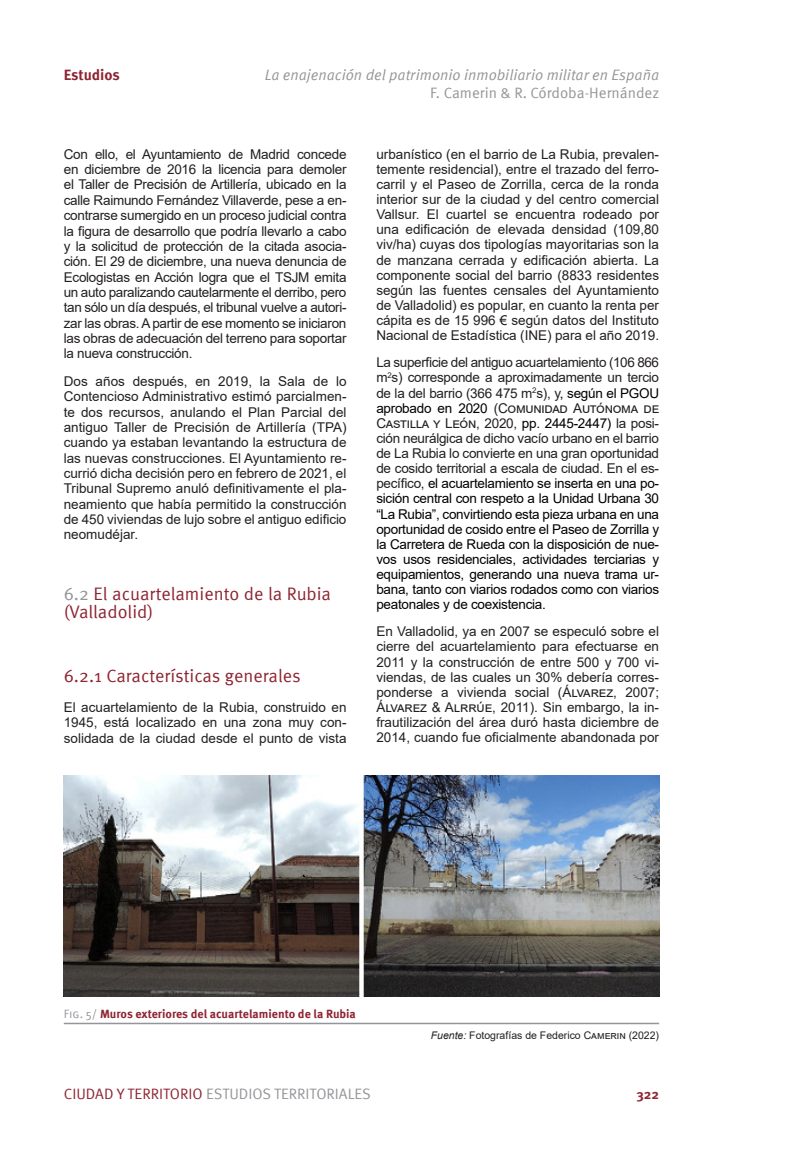
<style>
.page{position:relative;width:808px;height:1149px;background:#fff}
.page>*{position:absolute;margin:0;border:0;box-sizing:border-box;transform-origin:0 0}
.titulo1-1{font:18px/18.3px "Meta Pro";color:#8d2431}
.titulo1-1-1{font:18px "Meta Pro";color:#8d2431}
.t1{font:15px "Meta Pro";color:#939598}
.t2{font:italic 15px "Meta Pro";color:#939598}
.t3{font:700 15px "Meta Pro";letter-spacing:-.005em;color:#8d2431}
.parrafo{font:13.5px/15.3px "Arial";color:#231f20;text-align:justify}
.parrafo-2{font:13.5px/15.1px "Arial";letter-spacing:-.02em;color:#000;text-align:justify}
.t4{font:700 13.5px "Meta Pro";color:#8d2431}
.piefiguracontenido{font:700 12px "Meta Pro";color:#8d2431}
.Fuente{font:10.5px "Arial";color:#231f20}
.s1{color:#939598}
.s2{color:#231f20}
.s3{font-weight:400;color:#939598}
.s4{font-style:italic}
.s5{color:#8d2431}
</style>
<div class="page">
<img style="left:64px;top:775px;width:595px;height:220px">
<hr style="left:64px;top:1022px;width:595px;height:1px;background:#939598">
<p class="t3" style="left:64px;top:63px;width:58px">Estudios</p>
<p class="t2" style="left:265px;top:64px;width:396px">La enajenación del patrimonio inmobiliario militar en España</p>
<p class="t1" style="left:430px;top:82px;width:230px">F. Camerin &amp; R. Córdoba-Hernández</p>
<p class="parrafo" style="left:64px;top:146px;width:284px">Con ello, el Ayuntamiento de Madrid concede en diciembre de 2016 la licencia para demoler el Taller de Precisión de Artillería, ubicado en la calle Raimundo Fernández Villaverde, pese a en&shy;contrarse sumergido en un proceso judicial contra la figura de desarrollo que podría llevarlo a cabo y la solicitud de protección de la citada asocia&shy;ción. El 29 de diciembre, una nueva denuncia de Ecologistas en Acción logra que el TSJM emita un auto paralizando cautelarmente el derribo, pero tan sólo un día después, el tribunal vuelve a autori&shy;zar las obras. A partir de ese momento se iniciaron las obras de adecuación del terreno para soportar la nueva construcción.</p>
<p class="parrafo" style="left:64px;top:373px;width:284px">Dos años después, en 2019, la Sala de lo Contencioso Administrativo estimó parcialmen&shy;te dos recursos, anulando el Plan Parcial del antiguo Taller de Precisión de Artillería (TPA) cuando ya estaban levantando la estructura de las nuevas construcciones. El Ayuntamiento re&shy;currió dicha decisión pero en febrero de 2021, el Tribunal Supremo anuló definitivamente el pla&shy;neamiento que había permitido la construcción de 450 viviendas de lujo sobre el antiguo edificio neomudéjar.</p>
<p class="titulo1-1" style="left:64px;top:583px;width:269px"><span class="s1">6.2</span> El acuartelamiento de la Rubia (Valladolid)</p>
<p class="titulo1-1-1" style="left:64px;top:661px;width:239px">6.2.1 Características generales</p>
<p class="parrafo" style="left:64px;top:699px;width:284px">El acuartelamiento de la Rubia, construido en 1945, está localizado en una zona muy con&shy;solidada de la ciudad desde el punto de vista</p>
<p class="parrafo" style="left:376px;top:146px;width:284px">urbanístico (en el barrio de La Rubia, prevalen&shy;temente residencial), entre el trazado del ferro&shy;carril y el Paseo de Zorrilla, cerca de la ronda interior sur de la ciudad y del centro comercial Vallsur. El cuartel se encuentra rodeado por una edificación de elevada densidad (109,80 viv/ha) cuyas dos tipologías mayoritarias son la de manzana cerrada y edificación abierta. La componente social del barrio (8833 residentes según las fuentes censales del Ayuntamiento de Valladolid) es popular, en cuanto la renta per cápita es de 15 996 € según datos del Instituto Nacional de Estadística (INE) para el año 2019.</p>
<p class="parrafo-2" style="left:376px;top:355px;width:284px"><span class="s2">La superficie del antiguo acuartelamiento (106 866 m</span><sup>2</sup><span class="s2">s) corresponde a aproximadamente un tercio de la del barrio (366 475 m</span><sup>2</sup><span class="s2">s), y</span>, según el PGOU aprobado en 2020 <span class="s2">(Comunidad Autónoma de Castilla y León, 2020,</span> pp. 2445-2447) <span class="s2">la posi&shy;ción neurálgica de dicho vacío urbano en el barrio de La Rubia lo convierte en una gran oportunidad de cosido territorial a escala de ciudad. En el es&shy;pecífico,</span> el acuartelamiento se inserta en una po&shy;sición central con respeto a la Unidad Urbana 30 “La Rubia”, convirtiendo esta pieza urbana en una oportunidad de cosido entre el Paseo de Zorrilla y la Carretera de Rueda con la disposición de nue&shy;vos usos residenciales, actividades terciarias y equipamientos, generando una nueva trama ur&shy;bana, tanto con viarios rodados como con viarios peatonales y de coexistencia.</p>
<p class="parrafo" style="left:376px;top:623px;width:284px">En Valladolid, ya en 2007 se especuló sobre el cierre del acuartelamiento para efectuarse en 2011 y la construcción de entre 500 y 700 vi&shy;viendas, de las cuales un 30% debería corres&shy;ponderse a vivienda social (Álvarez, 2007; Álvarez &amp; Alrrúe, 2011). Sin embargo, la in&shy;frautilización del área duró hasta diciembre de 2014, cuando fue oficialmente abandonada por</p>
<p class="piefiguracontenido" style="left:64px;top:1004px;width:294px"><span class="s3">Fig. 5/</span> Muros exteriores del acuartelamiento de la Rubia</p>
<p class="Fuente" style="left:431px;top:1027px;width:230px"><span class="s4">Fuente:</span> Fotografías de Federico Camerin (2022)</p>
<p class="t1" style="left:64px;top:1082px;width:309px"><span class="s5">CIUDAD Y TERRITORIO</span> ESTUDIOS TERRITORIALES</p>
<p class="t4" style="left:636px;top:1083px;width:24px">322</p>
</div>
